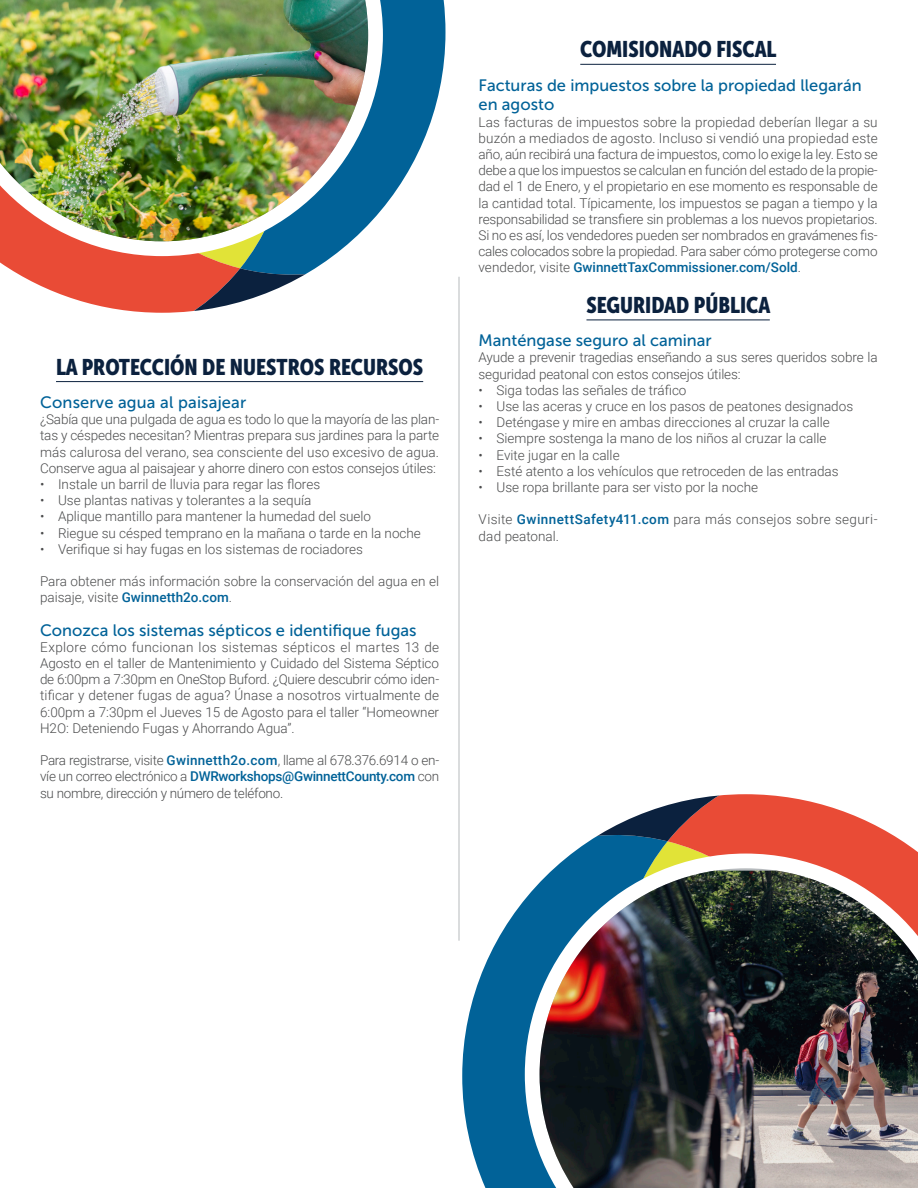
<style>
.page{position:relative;width:918px;height:1188px;background:#fff}
.page>*{position:absolute;margin:0;border:0;box-sizing:border-box;transform-origin:0 0}
.Heading1{font:22.5px "Museo Sans Cond 900";color:#0b213e}
.Heading2{font:16.5px/19.8px "Museo Sans 500";color:#016298}
.text{font:300 13.5px/16.2px "Roboto";color:#4b4c4d;text-align:justify}
.text-2{font:300 13.5px/16.2px "Roboto";letter-spacing:.025em;color:#4b4c4d}
.s1{font-weight:500;color:#016298}
</style>
<div class="page">
<svg style="left:240px;top:0;width:206px;height:260px;fill:#016298"></svg>
<svg style="left:0;top:256px;width:240px;height:55px;fill:#e94b36"></svg>
<svg style="left:131px;top:260px;width:197px;height:53px"></svg>
<svg style="left:0;top:0;width:383px;height:256px"></svg>
<img style="left:0;top:0;width:368px;height:241px">
<svg style="left:462px;top:850px;width:206px;height:338px;fill:#016298"></svg>
<svg style="left:668px;top:796px;width:250px;height:58px;fill:#e94b36"></svg>
<svg style="left:576px;top:794px;width:201px;height:56px"></svg>
<svg style="left:525px;top:854px;width:393px;height:334px"></svg>
<img style="left:540px;top:871px;width:378px;height:317px">
<hr style="left:459px;top:277px;width:1px;height:664px;background:#b6babd">
<hr style="left:580px;top:64px;width:196px;height:1px;background:#0b213e">
<hr style="left:586px;top:320px;width:184px;height:1px;background:#0b213e">
<hr style="left:56px;top:381px;width:367px;height:1px;background:#0b213e">
<p class="Heading1" style="left:56px;top:354px;width:369px">LA PROTECCIÓN DE NUESTROS RECURSOS</p>
<p class="Heading2" style="left:40px;top:392px;width:208px">Conserve agua al paisajear</p>
<p class="text" style="left:40px;top:411px;width:401px">¿Sabía que una pulgada de agua es todo lo que la mayoría de las plan&shy;tas y céspedes necesitan? Mientras prepara sus jardines para la parte más calurosa del verano, sea consciente del uso excesivo de agua.<br>Conserve agua al paisajear y ahorre dinero con estos consejos útiles:</p>
<p class="text" style="left:40px;top:476px;width:282px">• Instale un barril de lluvia para regar las flores</p>
<p class="text" style="left:40px;top:492px;width:273px">• Use plantas nativas y tolerantes a la sequía</p>
<p class="text" style="left:40px;top:508px;width:333px">• Aplique mantillo para mantener la humedad del suelo</p>
<p class="text" style="left:40px;top:524px;width:382px">• Riegue su césped temprano en la mañana o tarde en la noche</p>
<p class="text" style="left:40px;top:540px;width:325px">• Verifique si hay fugas en los sistemas de rociadores</p>
<p class="text" style="left:40px;top:573px;width:401px">Para obtener más información sobre la conservación del agua en el paisaje, visite <span class="s1">Gwinnetth2o.com</span>.</p>
<p class="Heading2" style="left:40px;top:620px;width:378px">Conozca los sistemas sépticos e identifique fugas</p>
<p class="text" style="left:40px;top:638px;width:401px">Explore cómo funcionan los sistemas sépticos el martes 13 de Agosto en el taller de Mantenimiento y Cuidado del Sistema Séptico de 6:00pm a 7:30pm en OneStop Buford. ¿Quiere descubrir cómo iden&shy;tificar y detener fugas de agua? Únase a nosotros virtualmente de 6:00pm a 7:30pm el Jueves 15 de Agosto para el taller “Homeowner H2O: Deteniendo Fugas y Ahorrando Agua”.</p>
<p class="text" style="left:40px;top:752px;width:401px">Para registrarse, visite <span class="s1">Gwinnetth2o.com</span>, llame al 678.376.6914 o en&shy;víe un correo electrónico a <span class="s1">DWRworkshops@GwinnettCounty.com</span> con su nombre, dirección y número de teléfono.</p>
<p class="Heading1" style="left:580px;top:37px;width:198px">COMISIONADO FISCAL</p>
<p class="Heading2" style="left:479px;top:75px;width:385px">Facturas de impuestos sobre la propiedad llegarán en agosto</p>
<p class="text" style="left:479px;top:113px;width:401px">Las facturas de impuestos sobre la propiedad deberían llegar a su buzón a mediados de agosto. Incluso si vendió una propiedad este año, aún recibirá una factura de impuestos, como lo exige la ley. Esto se debe a que los impuestos se calculan en función del estado de la propie&shy;dad el 1 de Enero, y el propietario en ese momento es responsable de la cantidad total. Típicamente, los impuestos se pagan a tiempo y la responsabilidad se transfiere sin problemas a los nuevos propietarios.<br>Si no es así, los vendedores pueden ser nombrados en gravámenes fis&shy;cales colocados sobre la propiedad. Para saber cómo protegerse como vendedor, visite <span class="s1">GwinnettTaxCommissioner.com/Sold</span>.</p>
<p class="Heading1" style="left:586px;top:292px;width:185px">SEGURIDAD PÚBLICA</p>
<p class="Heading2" style="left:479px;top:331px;width:235px">Manténgase seguro al caminar</p>
<p class="text" style="left:479px;top:349px;width:401px">Ayude a prevenir tragedias enseñando a sus seres queridos sobre la seguridad peatonal con estos consejos útiles:</p>
<p class="text" style="left:479px;top:381px;width:209px">• Siga todas las señales de tráfico</p>
<p class="text" style="left:479px;top:398px;width:376px">• Use las aceras y cruce en los pasos de peatones designados</p>
<p class="text" style="left:479px;top:414px;width:353px">• Deténgase y mire en ambas direcciones al cruzar la calle</p>
<p class="text" style="left:479px;top:430px;width:349px">• Siempre sostenga la mano de los niños al cruzar la calle</p>
<p class="text" style="left:479px;top:446px;width:143px">• Evite jugar en la calle</p>
<p class="text" style="left:479px;top:462px;width:362px">• Esté atento a los vehículos que retroceden de las entradas</p>
<p class="text" style="left:479px;top:479px;width:281px">• Use ropa brillante para ser visto por la noche</p>
<p class="text-2" style="left:479px;top:511px;width:401px">Visite <span class="s1">GwinnettSafety411.com</span> para más consejos sobre seguri&shy;dad peatonal.</p>
</div>
